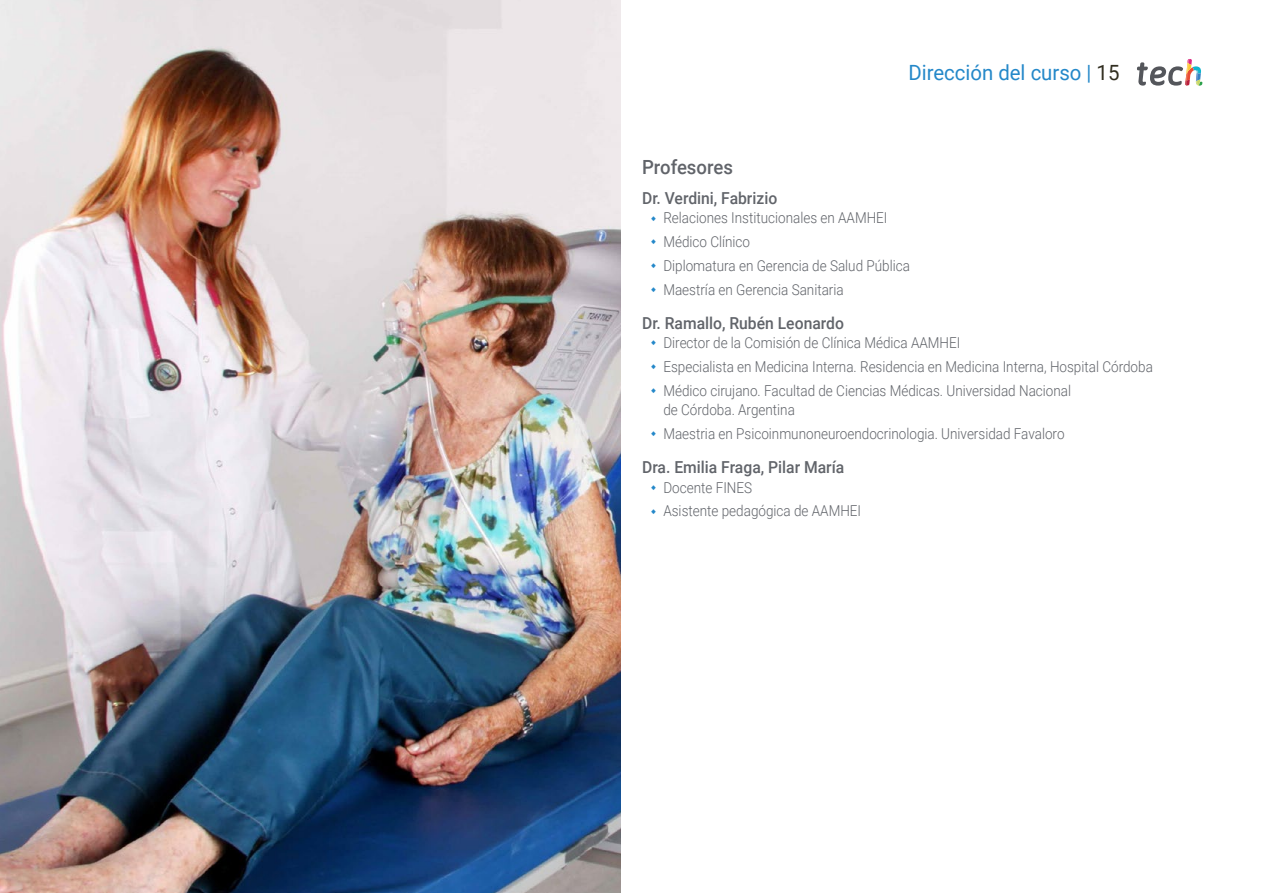
<style>
.page{position:relative;width:1263px;height:893px;background:#fff}
.page>*{position:absolute;margin:0;border:0;box-sizing:border-box;transform-origin:0 0}
.t1{font:21px "Roboto";color:#2488c9}
.t2{font:500 19.5px "Roboto";color:#61646a;scale:.95 1}
.t3{font:500 16.5px "Roboto";color:#61646a;scale:.95 1}
.t4{font:300 15px/23.7px "Roboto";color:#61646a;scale:.9 1}
.s1{color:#312e20}
</style>
<div class="page">
<img style="left:0;top:0;width:621px;height:893px">
<svg style="left:1137px;top:59px;width:65px;height:27px"></svg>
<h1 class="t1" style="left:908px;top:57px;width:213px">Dirección del curso | <span class="s1">15</span></h1>
<h2 class="t2" style="left:642px;top:154px;width:97px">Profesores</h2>
<p class="t3" style="left:642px;top:186px;width:144px">Dr. Verdini, Fabrizio</p>
<p class="t4" style="left:663px;top:206px;width:275px">Relaciones Institucionales en AAMHEI<br>Médico Clínico<br>Diplomatura en Gerencia de Salud Pública<br>Maestría en Gerencia Sanitaria</p>
<p class="t3" style="left:642px;top:311px;width:214px">Dr. Ramallo, Rubén Leonardo</p>
<p class="t4" style="left:663px;top:330px;width:545px">Director de la Comisión de Clínica Médica AAMHEI<br>Especialista en Medicina Interna. Residencia en Medicina Interna, Hospital Córdoba<br>Médico cirujano. Facultad de Ciencias Médicas. Universidad Nacional</p>
<p class="t4" style="left:663px;top:397px;width:447px">de Córdoba. Argentina<br>Maestria en Psicoinmunoneuroendocrinologia. Universidad Favaloro</p>
<p class="t3" style="left:642px;top:456px;width:214px">Dra. Emilia Fraga, Pilar María</p>
<p class="t4" style="left:663px;top:475px;width:221px">Docente FINES<br>Asistente pedagógica de AAMHEI</p>
</div>
